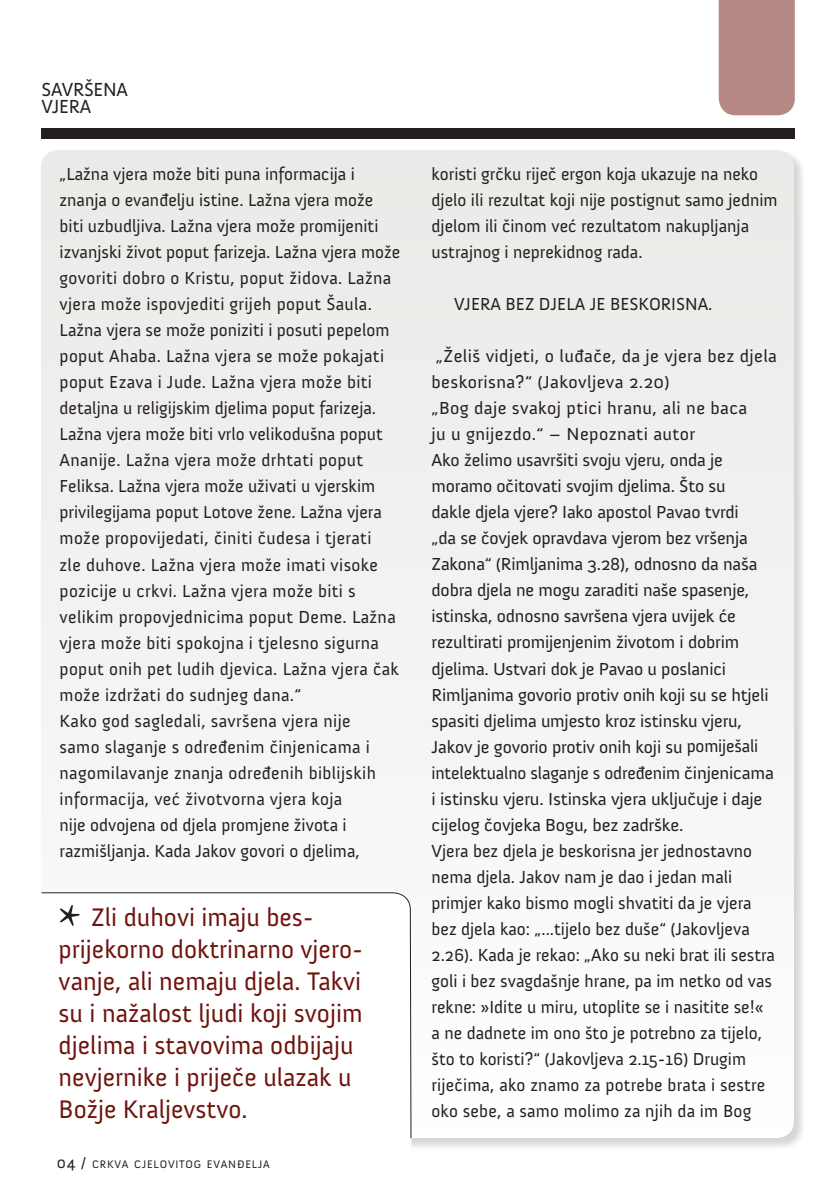
<style>
.page{position:relative;width:840px;height:1191px;background:#fff}
.page>*{position:absolute;margin:0;border:0;box-sizing:border-box;transform-origin:0 0}
.t1{font:26px/32px "Anivers";color:#6e140c}
.t2{font:19.4px/17px "Anivers";letter-spacing:-.015em;color:#231f20}
.t3{font:17.8px/26px "Anivers";color:#231f20;scale:1.04 1}
.t4{font:17.8px/26px "Anivers";letter-spacing:.02em;color:#231f20}
.t5{font:17.8px/26px "Anivers";color:#231f20}
.t6{font:11.2px "Anivers";letter-spacing:.07em;color:#231f20}
.s1{font-size:16px}
</style>
<div class="page">
<div style="left:40px;top:149px;width:768px;height:1003px;background:#231f20;opacity:.75"></div>
<div style="left:41px;top:150px;width:752px;height:988px;background:#f2f2f0;border-radius:17px"></div>
<div style="left:718px;top:0;width:76px;height:115px;background:#b68985"></div>
<div style="left:41px;top:129px;width:753px;height:10px;background:#231f20"></div>
<div style="left:22px;top:892px;width:388px;height:275px;background:#fff;border-radius:17px"></div>
<svg style="left:40px;top:891px;width:372px;height:248px"></svg>
<p class="t2" style="left:41px;top:81px;width:88px">SAVRŠENA<br>VJERA</p>
<p class="t4" style="left:60px;top:161px;width:342px">„Lažna vjera može biti puna informacija i znanja o evanđelju istine. Lažna vjera može biti uzbudljiva. Lažna vjera može promijeniti izvanjski život poput farizeja. Lažna vjera može govoriti dobro o Kristu, poput židova. Lažna vjera može ispovjediti grijeh poput Šaula.<br>Lažna vjera se može poniziti i posuti pepelom poput Ahaba. Lažna vjera se može pokajati poput Ezava i Jude. Lažna vjera može biti detaljna u religijskim djelima poput farizeja.<br>Lažna vjera može biti vrlo velikodušna poput Ananije. Lažna vjera može drhtati poput Feliksa. Lažna vjera može uživati u vjerskim privilegijama poput Lotove žene. Lažna vjera može propovijedati, činiti čudesa i tjerati<br>zle duhove. Lažna vjera može imati visoke pozicije u crkvi. Lažna vjera može biti s velikim propovjednicima poput Deme. Lažna vjera može biti spokojna i tjelesno sigurna poput onih pet ludih djevica. Lažna vjera čak može izdržati do sudnjeg dana.“<br>Kako god sagledali, savršena vjera nije<br>samo slaganje s određenim činjenicama i nagomilavanje znanja određenih biblijskih informacija, već životvorna vjera koja<br>nije odvojena od djela promjene života i razmišljanja. Kada Jakov govori o djelima,</p>
<p class="t5" style="left:431px;top:162px;width:347px">koristi grčku riječ ergon koja ukazuje na neko djelo ili rezultat koji nije postignut samo jednim djelom ili činom već rezultatom nakupljanja ustrajnog i neprekidnog rada.</p>
<p class="t5" style="left:454px;top:292px;width:259px">VJERA BEZ DJELA JE BESKORISNA.</p>
<p class="t3" style="left:431px;top:343px;width:333px">„Želiš vidjeti, o luđače, da je vjera bez djela beskorisna?“ (Jakovljeva 2.20)<br>„Bog daje svakoj ptici hranu, ali ne baca<br>ju u gnijezdo.“ – Nepoznati autor<br>Ako želimo usavršiti svoju vjeru, onda je moramo očitovati svojim djelima. Što su<br>dakle djela vjere? Iako apostol Pavao tvrdi<br>„da se čovjek opravdava vjerom bez vršenja Zakona“ (Rimljanima 3.28), odnosno da naša dobra djela ne mogu zaraditi naše spasenje, istinska, odnosno savršena vjera uvijek će rezultirati promijenjenim životom i dobrim djelima. Ustvari dok je Pavao u poslanici Rimljanima govorio protiv onih koji su se htjeli spasiti djelima umjesto kroz istinsku vjeru, Jakov je govorio protiv onih koji su pomiješali intelektualno slaganje s određenim činjenicama i istinsku vjeru. Istinska vjera uključuje i daje cijelog čovjeka Bogu, bez zadrške.<br>Vjera bez djela je beskorisna jer jednostavno nema djela. Jakov nam je dao i jedan mali primjer kako bismo mogli shvatiti da je vjera bez djela kao: „...tijelo bez duše“ (Jakovljeva 2.26). Kada je rekao: „Ako su neki brat ili sestra goli i bez svagdašnje hrane, pa im netko od vas rekne: »Idite u miru, utoplite se i nasitite se!«<br>a ne dadnete im ono što je potrebno za tijelo, što to koristi?“ (Jakovljeva 2.15-16) Drugim riječima, ako znamo za potrebe brata i sestre oko sebe, a samo molimo za njih da im Bog</p>
<h1 class="t1" style="left:59px;top:901px;width:306px;text-indent:32px">Zli duhovi imaju bes&shy;prijekorno doktrinarno vjero&shy;vanje, ali nemaju djela. Takvi su i nažalost ljudi koji svojim djelima i stavovima odbijaju nevjernike i priječe ulazak u<br>Božje Kraljevstvo.</h1>
<p class="t6" style="left:57px;top:1158px;width:214px"><span class="s1">04 /</span> CRKVA CJELOVITOG EVANĐELJA</p>
</div>
